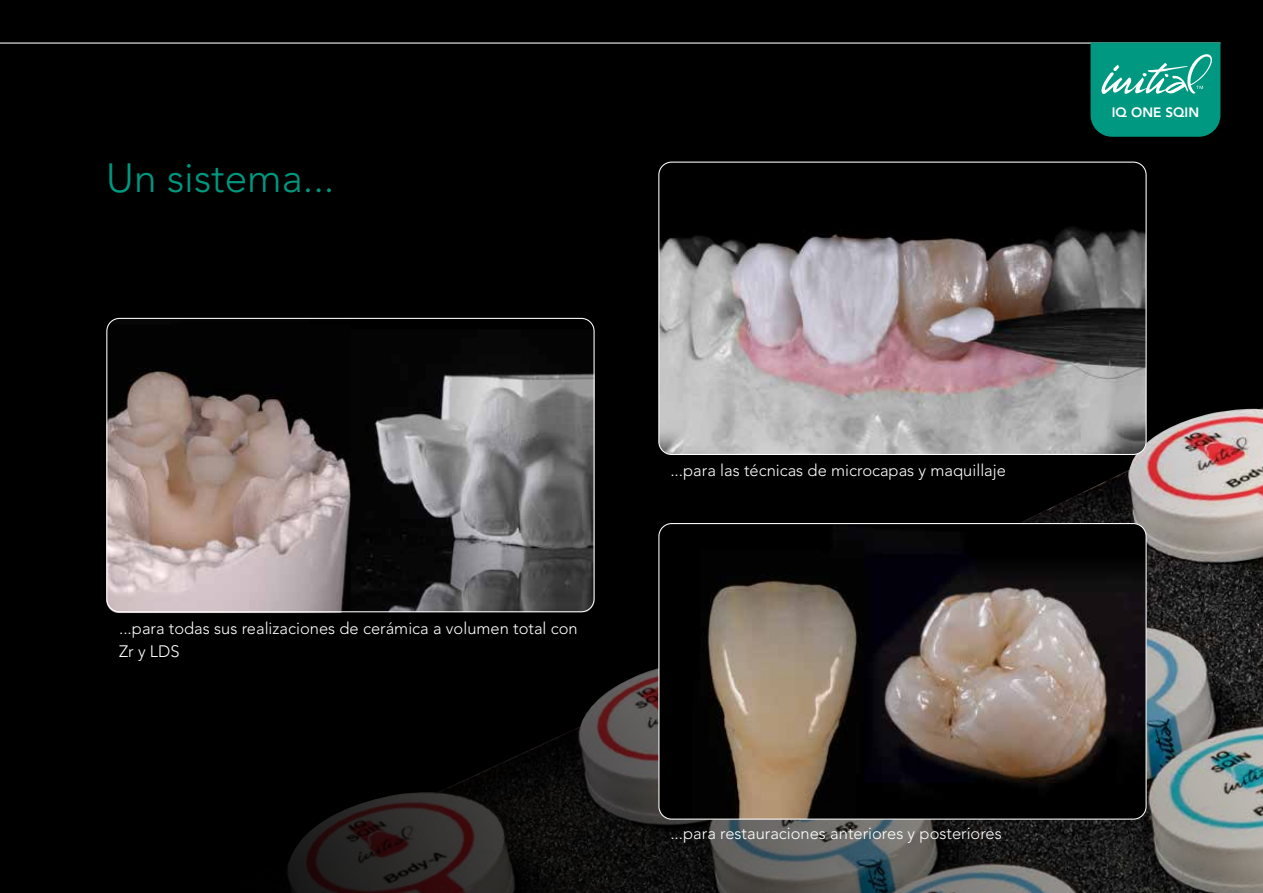
<style>
.page{position:relative;width:1263px;height:893px;background:#000}
.page>*{position:absolute;margin:0;border:0;box-sizing:border-box;transform-origin:0 0}
.t1{font:300 40.5px "Avenir LT Std";color:#009880}
.t2{font:300 16.5px/22.5px "Avenir LT Std";color:#fff}
.t3{font:800 13.5px "Avenir LT Std";color:#fff}
</style>
<div class="page">
<img style="left:227px;top:406px;width:1036px;height:487px">
<img style="left:351px;top:371px;width:244px;height:241px">
<img style="left:106px;top:318px;width:245px;height:295px">
<hr style="left:0;top:43px;width:1220px;height:1px;background:#fff">
<svg style="left:1090px;top:43px;width:130px;height:94px;background:#149c87"></svg>
<img style="left:659px;top:524px;width:487px;height:295px">
<div style="left:658px;top:523px;width:488px;height:297px;border:1px solid #fff;border-radius:13px"></div>
<img style="left:659px;top:162px;width:487px;height:292px">
<div style="left:658px;top:162px;width:488px;height:293px;border:1px solid #fff;border-radius:13px"></div>
<div style="left:106px;top:318px;width:489px;height:294px;border:1px solid #fff;border-radius:13px"></div>
<h1 class="t1" style="left:106px;top:154px;width:230px">Un sistema...</h1>
<p class="t3" style="left:1112px;top:105px;width:89px">IQ ONE SQIN</p>
<p class="t2" style="left:119px;top:617px;width:460px">...para todas sus realizaciones de cerámica a volumen total con<br>Zr y LDS</p>
<p class="t2" style="left:670px;top:459px;width:337px">...para las técnicas de microcapas y maquillaje</p>
<p class="t2" style="left:670px;top:822px;width:333px">...para restauraciones anteriores y posteriores</p>
</div>
